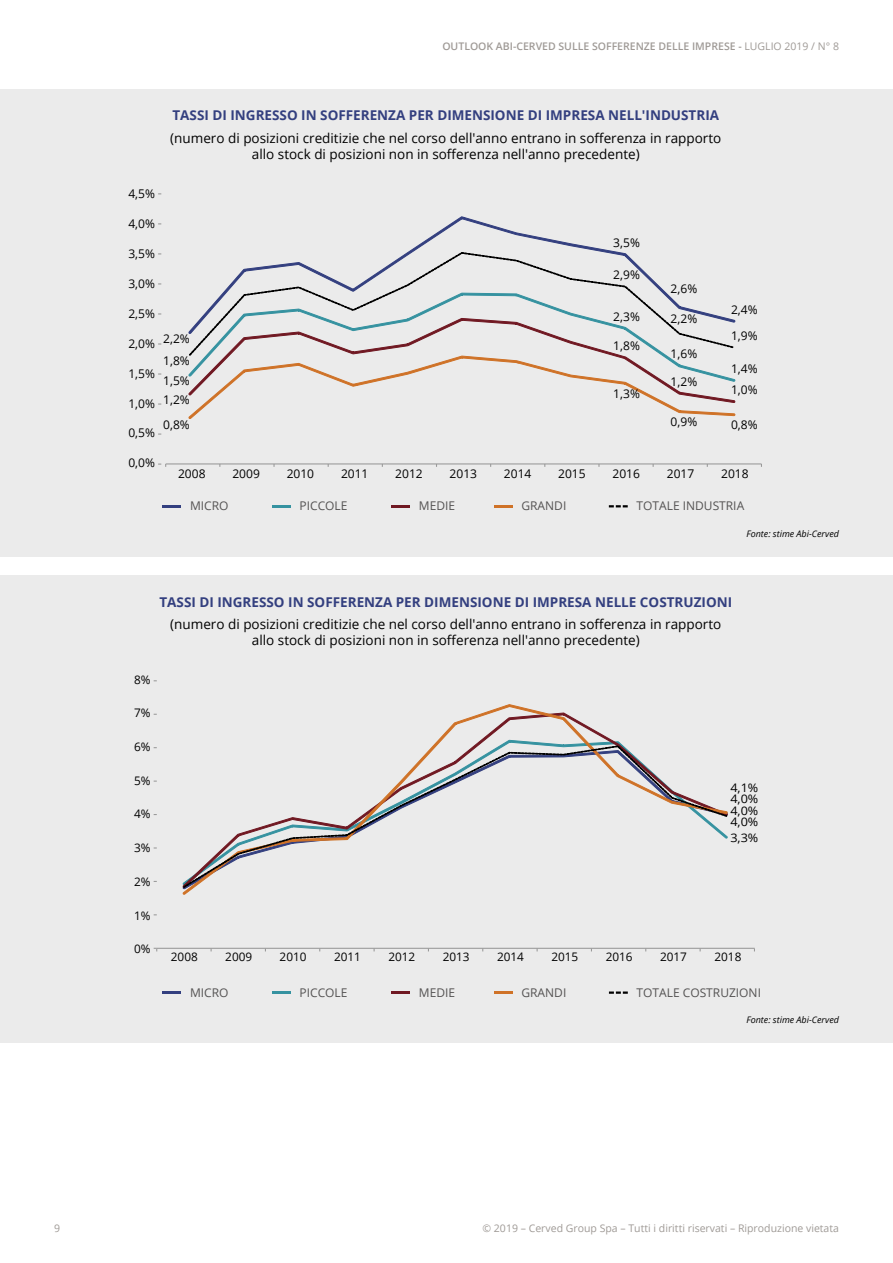
<style>
.page{position:relative;width:893px;height:1263px;background:#fff}
.page>*{position:absolute;margin:0;border:0;box-sizing:border-box;transform-origin:0 0}
.t1{font:13.5px/16.2px "Open Sans";color:#000;text-align:center}
.t2{font:700 13.5px "Open Sans";color:#333f7f}
.t3{font:12px "Open Sans";color:#000}
.t4{font:12px "Open Sans";color:#545252}
.t5{font:11.85px "Open Sans";color:#000}
.t6{font:11.85px/15.9px "Open Sans";color:#000;scale:1.07 1}
.t7{font:10.5px "Open Sans";color:#9f9a96}
.t8{font:600 10.5px "Open Sans";color:#9f9a96}
.t9{font:italic 9px "Open Sans";color:#000}
.s1{font-weight:400}
</style>
<div class="page">
<div style="left:0;top:89px;width:893px;height:467px;background:#ebebeb"></div>
<div style="left:0;top:576px;width:893px;height:467px;background:#ebebeb"></div>
<svg style="left:158px;top:463px;width:8px;height:4px"></svg>
<hr style="left:166px;top:463px;width:595px;height:1px;background:#999">
<svg style="left:408px;top:216px;width:211px;height:36px"></svg>
<svg style="left:188px;top:355px;width:548px;height:64px"></svg>
<svg style="left:189px;top:252px;width:544px;height:103px"></svg>
<svg style="left:182px;top:705px;width:546px;height:190px"></svg>
<svg style="left:183px;top:746px;width:544px;height:141px"></svg>
<hr style="left:157px;top:948px;width:598px;height:1px;background:#999">
<svg style="left:162px;top:505px;width:19px;height:2px"></svg>
<svg style="left:272px;top:505px;width:19px;height:2px"></svg>
<svg style="left:391px;top:505px;width:19px;height:2px"></svg>
<svg style="left:494px;top:505px;width:19px;height:2px"></svg>
<hr style="left:162px;top:991px;width:19px;height:3px;background:#333f7f">
<hr style="left:272px;top:991px;width:19px;height:3px;background:#3592a0">
<hr style="left:391px;top:991px;width:19px;height:3px;background:#701822">
<hr style="left:494px;top:991px;width:19px;height:3px;background:#cf7227">
<svg style="left:609px;top:991px;width:19px;height:3px"></svg>
<svg style="left:609px;top:505px;width:19px;height:2px"></svg>
<p class="t8" style="left:442px;top:39px;width:398px">OUTLOOK ABI-CERVED SULLE SOFFERENZE DELLE IMPRESE - <span class="s1">LUGLIO 2019 / N° 8</span></p>
<p class="t2" style="left:172px;top:106px;width:548px">TASSI DI INGRESSO IN SOFFERENZA PER DIMENSIONE DI IMPRESA NELL'INDUSTRIA</p>
<p class="t1" style="left:170px;top:130px;width:553px">(numero di posizioni creditizie che nel corso dell'anno entrano in sofferenza in rapporto allo stock di posizioni non in sofferenza nell'anno precedente)</p>
<p class="t3" style="left:128px;top:186px;width:28px">4,5%</p>
<p class="t3" style="left:128px;top:216px;width:28px">4,0%</p>
<p class="t3" style="left:128px;top:246px;width:28px">3,5%</p>
<p class="t3" style="left:128px;top:275px;width:28px">3,0%</p>
<p class="t3" style="left:128px;top:305px;width:28px">2,5%</p>
<p class="t3" style="left:128px;top:335px;width:28px">2,0%</p>
<p class="t3" style="left:128px;top:365px;width:28px">1,5%</p>
<p class="t3" style="left:128px;top:395px;width:28px">1,0%</p>
<p class="t3" style="left:128px;top:425px;width:28px">0,5%</p>
<p class="t3" style="left:128px;top:455px;width:28px">0,0%</p>
<p class="t3" style="left:613px;top:234px;width:28px">3,5%</p>
<p class="t3" style="left:163px;top:330px;width:28px">2,2%</p>
<p class="t3" style="left:163px;top:352px;width:28px">1,8%</p>
<p class="t3" style="left:163px;top:373px;width:28px">1,5%</p>
<p class="t3" style="left:163px;top:392px;width:28px">1,2%</p>
<p class="t3" style="left:163px;top:417px;width:28px">0,8%</p>
<p class="t3" style="left:613px;top:266px;width:28px">2,9%</p>
<p class="t3" style="left:613px;top:308px;width:28px">2,3%</p>
<p class="t3" style="left:613px;top:337px;width:28px">1,8%</p>
<p class="t3" style="left:613px;top:385px;width:28px">1,3%</p>
<p class="t3" style="left:671px;top:280px;width:28px">2,6%</p>
<p class="t3" style="left:671px;top:310px;width:28px">2,2%</p>
<p class="t3" style="left:671px;top:346px;width:28px">1,6%</p>
<p class="t3" style="left:671px;top:373px;width:28px">1,2%</p>
<p class="t3" style="left:731px;top:301px;width:28px">2,4%</p>
<p class="t3" style="left:731px;top:327px;width:28px">1,9%</p>
<p class="t3" style="left:731px;top:360px;width:28px">1,4%</p>
<p class="t3" style="left:731px;top:381px;width:28px">1,0%</p>
<p class="t3" style="left:671px;top:414px;width:28px">0,9%</p>
<p class="t3" style="left:731px;top:417px;width:28px">0,8%</p>
<p class="t3" style="left:178px;top:466px;width:29px">2008</p>
<p class="t3" style="left:232px;top:466px;width:29px">2009</p>
<p class="t3" style="left:287px;top:466px;width:29px">2010</p>
<p class="t3" style="left:341px;top:466px;width:29px">2011</p>
<p class="t3" style="left:395px;top:466px;width:29px">2012</p>
<p class="t3" style="left:450px;top:466px;width:29px">2013</p>
<p class="t3" style="left:504px;top:466px;width:29px">2014</p>
<p class="t3" style="left:558px;top:466px;width:29px">2015</p>
<p class="t3" style="left:612px;top:466px;width:29px">2016</p>
<p class="t3" style="left:667px;top:466px;width:29px">2017</p>
<p class="t3" style="left:721px;top:466px;width:29px">2018</p>
<p class="t4" style="left:190px;top:498px;width:40px">MICRO</p>
<p class="t4" style="left:300px;top:498px;width:49px">PICCOLE</p>
<p class="t4" style="left:419px;top:498px;width:38px">MEDIE</p>
<p class="t4" style="left:521px;top:498px;width:46px">GRANDI</p>
<p class="t4" style="left:637px;top:498px;width:109px">TOTALE INDUSTRIA</p>
<p class="t9" style="left:746px;top:527px;width:94px">Fonte: stime Abi-Cerved</p>
<p class="t2" style="left:159px;top:592px;width:574px">TASSI DI INGRESSO IN SOFFERENZA PER DIMENSIONE DI IMPRESA NELLE COSTRUZIONI</p>
<p class="t1" style="left:170px;top:616px;width:553px">(numero di posizioni creditizie che nel corso dell'anno entrano in sofferenza in rapporto allo stock di posizioni non in sofferenza nell'anno precedente)</p>
<p class="t5" style="left:134px;top:671px;width:18px">8%</p>
<p class="t5" style="left:134px;top:705px;width:18px">7%</p>
<p class="t5" style="left:134px;top:739px;width:18px">6%</p>
<p class="t5" style="left:134px;top:772px;width:18px">5%</p>
<p class="t5" style="left:134px;top:806px;width:18px">4%</p>
<p class="t5" style="left:134px;top:840px;width:18px">3%</p>
<p class="t5" style="left:134px;top:873px;width:18px">2%</p>
<p class="t5" style="left:134px;top:907px;width:18px">1%</p>
<p class="t5" style="left:134px;top:941px;width:18px">0%</p>
<p class="t6" style="left:730px;top:776px;width:28px;line-height:22.8px">4,1%<br>4,0%</p>
<p class="t6" style="left:730px;top:791px;width:28px">4,0%</p>
<p class="t6" style="left:730px;top:814px;width:28px">4,0%<br>3,3%</p>
<p class="t5" style="left:171px;top:949px;width:28px">2008</p>
<p class="t5" style="left:225px;top:949px;width:28px">2009</p>
<p class="t5" style="left:280px;top:949px;width:28px">2010</p>
<p class="t5" style="left:334px;top:949px;width:28px">2011</p>
<p class="t5" style="left:388px;top:949px;width:28px">2012</p>
<p class="t5" style="left:443px;top:949px;width:28px">2013</p>
<p class="t5" style="left:497px;top:949px;width:28px">2014</p>
<p class="t5" style="left:551px;top:949px;width:28px">2015</p>
<p class="t5" style="left:606px;top:949px;width:28px">2016</p>
<p class="t5" style="left:660px;top:949px;width:28px">2017</p>
<p class="t5" style="left:714px;top:949px;width:28px">2018</p>
<p class="t4" style="left:190px;top:984px;width:40px">MICRO</p>
<p class="t4" style="left:300px;top:984px;width:49px">PICCOLE</p>
<p class="t4" style="left:419px;top:984px;width:38px">MEDIE</p>
<p class="t4" style="left:521px;top:984px;width:46px">GRANDI</p>
<p class="t4" style="left:637px;top:984px;width:126px">TOTALE COSTRUZIONI</p>
<p class="t9" style="left:746px;top:1014px;width:94px">Fonte: stime Abi-Cerved</p>
<p class="t7" style="left:54px;top:1221px;width:8px">9</p>
<p class="t7" style="left:482px;top:1221px;width:358px">© 2019 – Cerved Group Spa – Tutti i diritti riservati – Riproduzione vietata</p>
</div>
